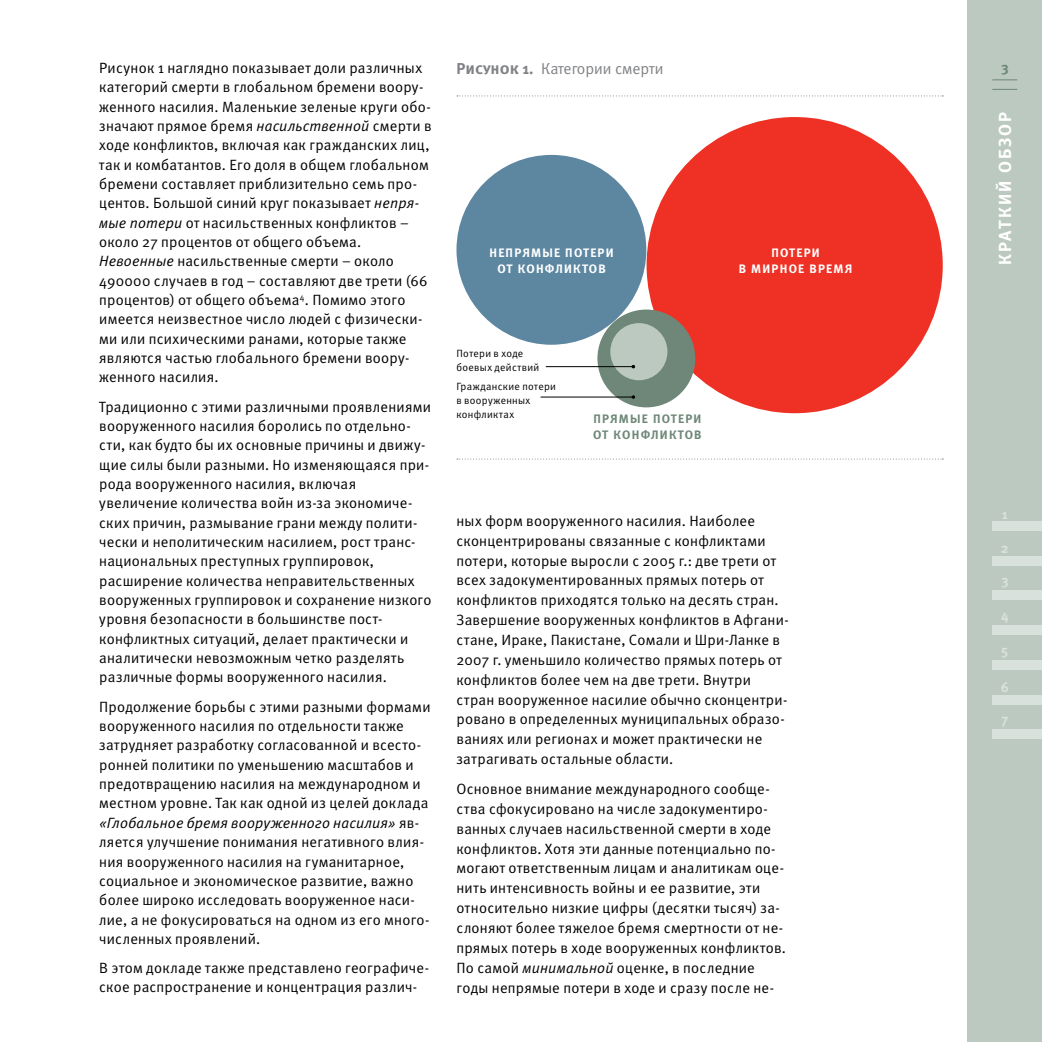
<style>
.page{position:relative;width:1042px;height:1042px;background:#fff}
.page>*{position:absolute;margin:0;border:0;box-sizing:border-box;transform-origin:0 0}
.t1{font:17.5px "Meta Bold C";letter-spacing:.11em;color:#fff}
.t2{font:15.75px "Meta Normal C";color:#808285}
.t3{font:14.88px/19.2px "Meta Normal C";letter-spacing:.015em;color:#000}
.t4{font:14px "Meta Bold C";color:#d9e1dc}
.t5{font:14px "Meta Bold C";color:#6e8778}
.t6{font:12.25px/15.8px "Meta Bold Caps C";letter-spacing:.1em;color:#fff;text-align:center}
.t7{font:12.25px/15.8px "Meta Bold Caps C";letter-spacing:.1em;color:#6e8778}
.t8{font:10.5px/14px "Meta Normal C";letter-spacing:.03em;color:#000}
.s1{font-style:italic}
.s2{font-family:"Meta Bold Caps C"}
</style>
<div class="page">
<div style="left:967px;top:0;width:75px;height:1042px;background:#bbc9c0"></div>
<svg style="left:992px;top:80px;width:25px;height:1px"></svg>
<svg style="left:992px;top:89px;width:25px;height:1px"></svg>
<div style="left:992px;top:521px;width:50px;height:10px;background:#d9e1dc"></div>
<div style="left:992px;top:556px;width:50px;height:10px;background:#d9e1dc"></div>
<div style="left:992px;top:590px;width:50px;height:10px;background:#d9e1dc"></div>
<div style="left:992px;top:625px;width:50px;height:10px;background:#d9e1dc"></div>
<div style="left:992px;top:660px;width:50px;height:10px;background:#d9e1dc"></div>
<div style="left:992px;top:694px;width:50px;height:10px;background:#d9e1dc"></div>
<div style="left:992px;top:729px;width:50px;height:10px;background:#d9e1dc"></div>
<div style="left:646px;top:117px;width:297px;height:296px;background:#ee3124;border-radius:50%"></div>
<svg style="left:457px;top:95px;width:486px;height:1px"></svg>
<svg style="left:457px;top:459px;width:486px;height:1px"></svg>
<div style="left:456px;top:155px;width:190px;height:190px;background:#5d87a1;border-radius:50%"></div>
<div style="left:597px;top:309px;width:98px;height:98px;background:#6e8778;border-radius:50%"></div>
<div style="left:610px;top:323px;width:57px;height:57px;background:#bbc9c0;border-radius:50%"></div>
<hr style="left:546px;top:366px;width:87px;height:1px;background:#000">
<hr style="left:540px;top:397px;width:93px;height:1px;background:#000">
<svg style="left:631px;top:395px;width:4px;height:4px"></svg>
<p class="t3" style="left:99px;top:58px;width:334px">Рисунок 1 наглядно показывает доли различных категорий смерти в глобальном бремени воору&shy;женного насилия. Маленькие зеленые круги обо&shy;значают прямое бремя <span class="s1">насильственной</span> смерти в ходе конфликтов, включая как гражданских лиц, так и комбатантов. Eго доля в общем глобальном бремени составляет приблизительно семь про&shy;центов. Большой синий круг показывает <span class="s1">непря&shy;мые потери</span> от насильственных конфликтов – около 27 процентов от общего объема.<br><span class="s1">Невоенные</span> насильственные смерти – около 490000 случаев в год – составляют две трети (66 процентов) от общего объема<sup>4</sup>. Помимо этого имеется неизвестное число людей с физически&shy;ми или психическими ранами, которые также являются частью глобального бремени воору&shy;женного насилия.</p>
<p class="t3" style="left:99px;top:397px;width:334px">Традиционно с этими различными проявлениями вооруженного насилия боролись по отдельно&shy;сти, как будто бы их основные причины и движу&shy;щие силы были разными. Но изменяющаяся при&shy;рода вооруженного насилия, включая увеличение количества войн из-за экономиче&shy;ских причин, размывание грани между полити&shy;чески и неполитическим насилием, рост транс&shy;национальных преступных группировок, расширение количества неправительственных вооруженных группировок и сохранение низкого уровня безопасности в большинстве пост&shy;конфликтных ситуаций, делает практически и аналитически невозможным четко разделять различные формы вооруженного насилия.</p>
<p class="t3" style="left:99px;top:697px;width:333px">Продолжение борьбы с этими разными формами вооруженного насилия по отдельности также затрудняет разработку согласованной и всесто&shy;ронней политики по уменьшению масштабов и предотвращению насилия на международном и местном уровне. Так как одной из целей доклада <span class="s1">«Глобальное бремя вооруженного насилия»</span> яв&shy;ляется улучшение понимания негативного влия&shy;ния вооруженного насилия на гуманитарное, социальное и экономическое развитие, важно более широко исследовать вооруженное наси&shy;лие, а не фокусироваться на одном из его много&shy;численных проявлений.</p>
<p class="t3" style="left:99px;top:958px;width:331px">В этом докладе также представлено географиче&shy;ское распространение и концентрация различ-</p>
<p class="t2" style="left:456px;top:60px;width:209px"><span class="s2">Рисунок 1.</span> Категории смерти</p>
<p class="t6" style="left:489px;top:245px;width:126px">НЕПРЯМЫЕ ПОТЕРИ<br>ОТ КОНФЛИКТОВ</p>
<p class="t8" style="left:456px;top:346px;width:84px">Потери в ходе боевых действий</p>
<p class="t8" style="left:456px;top:379px;width:101px">Гражданские потери в вооруженных конфликтах</p>
<p class="t7" style="left:593px;top:410px;width:110px">ПРЯМЫЕ ПОТЕРИ<br>ОТ КОНФЛИКТОВ</p>
<p class="t6" style="left:739px;top:245px;width:115px">ПОТЕРИ<br>В МИРНОЕ ВРЕМЯ</p>
<p class="t3" style="left:456px;top:511px;width:334px;line-height:19.8px">ных форм вооруженного насилия. Наиболее сконцентрированы связанные с конфликтами потери, которые выросли с 2005 г.: две трети от всех задокументированных прямых потерь от конфликтов приходятся только на десять стран.<br>Завершение вооруженных конфликтов в Афгани&shy;стане, И раке, Пакистане, Сомали и Шри-Ланке в 2007 г. уменьшило количество прямых потерь от конфликтов более чем на две трети. Внутри стран вооруженное насилие обычно сконцентри&shy;ровано в определенных муниципальных образо&shy;ваниях или регионах и может практически не затрагивать остальные области.</p>
<p class="t3" style="left:456px;top:779px;width:331px;line-height:19.8px">Основное внимание международного сообще&shy;ства сфокусировано на числе задокументиро&shy;ванных случаев насильственной смерти в ходе конфликтов. Хотя эти данные потенциально по&shy;могают ответственным лицам и аналитикам оце&shy;нить интенсивность войны и ее развитие, эти относительно низкие цифры (десятки тысяч) за&shy;слоняют более тяжелое бремя смертности от не&shy;прямых потерь в ходе вооруженных конфликтов.<br>По самой <span class="s1">минимальной</span> оценке, в последние годы непрямые потери в ходе и сразу после не-</p>
<p class="t5" style="left:1001px;top:59px;width:9px">3</p>
<p class="t1" style="left:995px;top:265px;width:155px;rotate:-90deg">КРАТКИЙ ОБЗОР</p>
<p class="t4" style="left:1002px;top:505px;width:7px">1</p>
<p class="t4" style="left:1001px;top:540px;width:9px">2</p>
<p class="t4" style="left:1001px;top:572px;width:9px">3</p>
<p class="t4" style="left:1001px;top:607px;width:9px">4</p>
<p class="t4" style="left:1001px;top:642px;width:9px">5</p>
<p class="t4" style="left:1000px;top:679px;width:10px">6</p>
<p class="t4" style="left:1001px;top:711px;width:8px">7</p>
</div>
